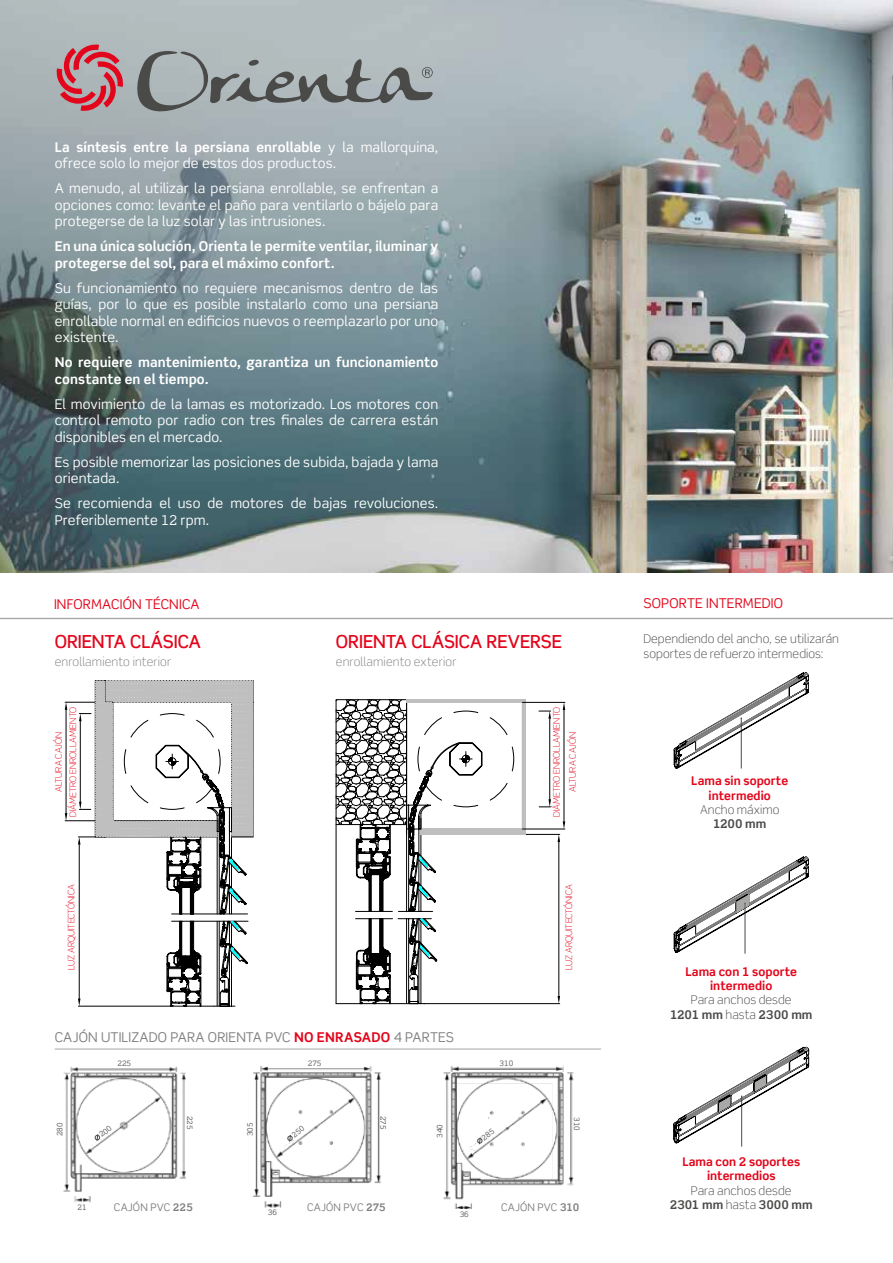
<style>
.page{position:relative;width:893px;height:1263px;background:#fff}
.page>*{position:absolute;margin:0;border:0;box-sizing:border-box;transform-origin:0 0}
.t1{font:500 18px "Scene Std";letter-spacing:-.005em;color:#e3051b}
.t2{font:13.5px/16.5px "Scene Std";letter-spacing:.01em;color:#fff}
.t3{font:700 13.5px/16.5px "Scene Std";letter-spacing:.01em;color:#fff}
.t4{font:13.5px "Scene Std";letter-spacing:.01em;color:#808080}
.t5{font:13.5px "Scene Std";letter-spacing:.01em;color:#e3051b}
.t6{font:300 12px/14.4px "Scene Std";letter-spacing:.005em;color:#4a4a49;text-align:center}
.t7{font:700 12px/14.4px "Scene Std";letter-spacing:.005em;color:#e3051b;text-align:center}
.t8{font:300 12px "Scene Std";letter-spacing:.015em;color:#808080}
.t9{font:700 12px "Scene Std";letter-spacing:-.01em;color:#4a4a49}
.t10{font:10.5px "Scene Std";letter-spacing:.015em;color:#808080}
.t11{font:300 9px "Scene Std";color:#e3051b}
.t12{font:7.5px "Scene Std";color:#575756}
.s1{font-weight:700}
.s2{font-weight:700;color:#e3051b}
</style>
<div class="page">
<img style="left:0;top:0;width:893px;height:573px">
<svg style="left:0;top:618px;width:893px;height:1px"></svg>
<svg style="left:674px;top:672px;width:135px;height:97px"></svg>
<hr style="left:741px;top:1096px;width:1px;height:50px;background:#4a4a49">
<svg style="left:673px;top:1047px;width:136px;height:96px"></svg>
<hr style="left:745px;top:903px;width:1px;height:51px;background:#4a4a49">
<svg style="left:674px;top:857px;width:135px;height:96px"></svg>
<svg style="left:132px;top:49px;width:304px;height:68px;background:#9ba3a5"></svg>
<svg style="left:56px;top:44px;width:68px;height:68px;background:#be7982"></svg>
<hr style="left:65px;top:702px;width:40px;height:1px;background:#000">
<hr style="left:65px;top:820px;width:40px;height:1px;background:#000">
<hr style="left:66px;top:710px;width:1px;height:103px;background:#000">
<svg style="left:65px;top:702px;width:2px;height:8px"></svg>
<svg style="left:65px;top:813px;width:2px;height:8px"></svg>
<hr style="left:78px;top:1006px;width:136px;height:1px;background:#000">
<svg style="left:78px;top:680px;width:175px;height:326px"></svg>
<svg style="left:551px;top:701px;width:9px;height:303px"></svg>
<svg style="left:558px;top:996px;width:2px;height:8px"></svg>
<hr style="left:522px;top:702px;width:43px;height:1px;background:#000">
<hr style="left:522px;top:829px;width:43px;height:1px;background:#000">
<hr style="left:564px;top:710px;width:1px;height:111px;background:#000">
<svg style="left:563px;top:702px;width:2px;height:8px"></svg>
<svg style="left:558px;top:821px;width:7px;height:21px"></svg>
<hr style="left:55px;top:1049px;width:546px;height:1px;background:#a6a7a9">
<img style="left:63px;top:1066px;width:123px;height:137px">
<img style="left:252px;top:1066px;width:130px;height:141px">
<img style="left:443px;top:1066px;width:131px;height:143px">
<svg style="left:336px;top:699px;width:215px;height:305px"></svg>
<svg style="left:94px;top:1125px;width:18px;height:16px"></svg>
<svg style="left:287px;top:1125px;width:18px;height:17px"></svg>
<svg style="left:477px;top:1128px;width:18px;height:16px"></svg>
<p class="t2" style="left:55px;top:138px;width:385px"><span class="s1">La síntesis entre la persiana enrollable</span> y la mallorquina, ofrece solo lo mejor de estos dos productos.</p>
<p class="t2" style="left:55px;top:180px;width:385px;text-align:justify">A menudo, al utilizar la persiana enrollable, se enfrentan a opciones como: levante el paño para ventilarlo o bájelo para protegerse de la luz solar y las intrusiones.</p>
<p class="t3" style="left:55px;top:238px;width:385px">En una única solución, Orienta le permite ventilar, iluminar y protegerse del sol, para el máximo confort.</p>
<p class="t2" style="left:55px;top:279px;width:385px;text-align:justify">Su funcionamiento no requiere mecanismos dentro de las guías, por lo que es posible instalarlo como una persiana enrollable normal en edificios nuevos o reemplazarlo por uno existente.</p>
<p class="t3" style="left:55px;top:354px;width:385px">No requiere mantenimiento, garantiza un funcionamiento constante en el tiempo.</p>
<p class="t2" style="left:55px;top:395px;width:385px;text-align:justify">El movimiento de la lamas es motorizado. Los motores con control remoto por radio con tres finales de carrera están disponibles en el mercado.</p>
<p class="t2" style="left:55px;top:453px;width:385px">Es posible memorizar las posiciones de subida, bajada y lama orientada.</p>
<p class="t2" style="left:55px;top:495px;width:385px">Se recomienda el uso de motores de bajas revoluciones.<br>Preferiblemente 12 rpm.</p>
<p class="t5" style="left:54px;top:595px;width:147px">INFORMACIÓN TÉCNICA</p>
<h1 class="t1" style="left:55px;top:630px;width:148px">ORIENTA CLÁSICA</h1>
<p class="t8" style="left:55px;top:654px;width:118px">enrollamiento interior</p>
<p class="t8" style="left:336px;top:654px;width:122px">enrollamiento exterior</p>
<h1 class="t1" style="left:336px;top:630px;width:227px">ORIENTA CLÁSICA REVERSE</h1>
<p class="t11" style="left:67px;top:817px;width:112px;rotate:-90deg">DIÁMETRO ENROLLAMIENTO</p>
<p class="t11" style="left:551px;top:817px;width:112px;rotate:-90deg">DIÁMETRO ENROLLAMIENTO</p>
<p class="t11" style="left:53px;top:792px;width:62px;rotate:-90deg">ALTURA CAJÓN</p>
<p class="t11" style="left:567px;top:792px;width:62px;rotate:-90deg">ALTURA CAJÓN</p>
<p class="t11" style="left:66px;top:970px;width:87px;rotate:-90deg">LUZ ARQUITECTÓNICA</p>
<p class="t11" style="left:564px;top:970px;width:87px;rotate:-90deg">LUZ ARQUITECTÓNICA</p>
<p class="t4" style="left:55px;top:1029px;width:401px">CAJÓN UTILIZADO PARA ORIENTA PVC <span class="s2">NO ENRASADO</span> 4 PARTES</p>
<p class="t12" style="left:117px;top:1058px;width:15px">225</p>
<p class="t12" style="left:308px;top:1058px;width:15px">275</p>
<p class="t12" style="left:500px;top:1058px;width:15px">310</p>
<p class="t12" style="left:55px;top:1136px;width:15px;rotate:-90deg">280</p>
<p class="t12" style="left:194px;top:1116px;width:15px;rotate:90deg">225</p>
<p class="t12" style="left:246px;top:1136px;width:15px;rotate:-90deg">305</p>
<p class="t12" style="left:388px;top:1116px;width:15px;rotate:90deg">275</p>
<p class="t12" style="left:435px;top:1138px;width:15px;rotate:-90deg">340</p>
<p class="t12" style="left:582px;top:1117px;width:15px;rotate:90deg">310</p>
<p class="t12" style="left:78px;top:1202px;width:11px">21</p>
<p class="t10" style="left:114px;top:1201px;width:80px">CAJÓN PVC <span class="s1">225</span></p>
<p class="t10" style="left:307px;top:1201px;width:80px">CAJÓN PVC <span class="s1">275</span></p>
<p class="t10" style="left:501px;top:1201px;width:80px">CAJÓN PVC <span class="s1">310</span></p>
<p class="t12" style="left:268px;top:1208px;width:11px">36</p>
<p class="t12" style="left:460px;top:1209px;width:11px">36</p>
<p class="t5" style="left:643px;top:595px;width:141px">SOPORTE INTERMEDIO</p>
<p class="t6" style="left:643px;top:632px;width:197px;text-align:left">Dependiendo del ancho, se utilizarán soportes de refuerzo intermedios:</p>
<p class="t7" style="left:691px;top:774px;width:99px">Lama sin soporte intermedio</p>
<p class="t6" style="left:700px;top:803px;width:81px">Ancho máximo</p>
<p class="t9" style="left:713px;top:817px;width:55px">1200 mm</p>
<p class="t7" style="left:685px;top:964px;width:113px">Lama con 1 soporte intermedio</p>
<p class="t6" style="left:670px;top:993px;width:144px">Para anchos desde<br><span class="s1">1201 mm</span> hasta <span class="s1">2300 mm</span></p>
<p class="t7" style="left:682px;top:1154px;width:119px">Lama con 2 soportes intermedios</p>
<p class="t6" style="left:670px;top:1183px;width:144px">Para anchos desde<br><span class="s1">2301 mm</span> hasta <span class="s1">3000 mm</span></p>
</div>
